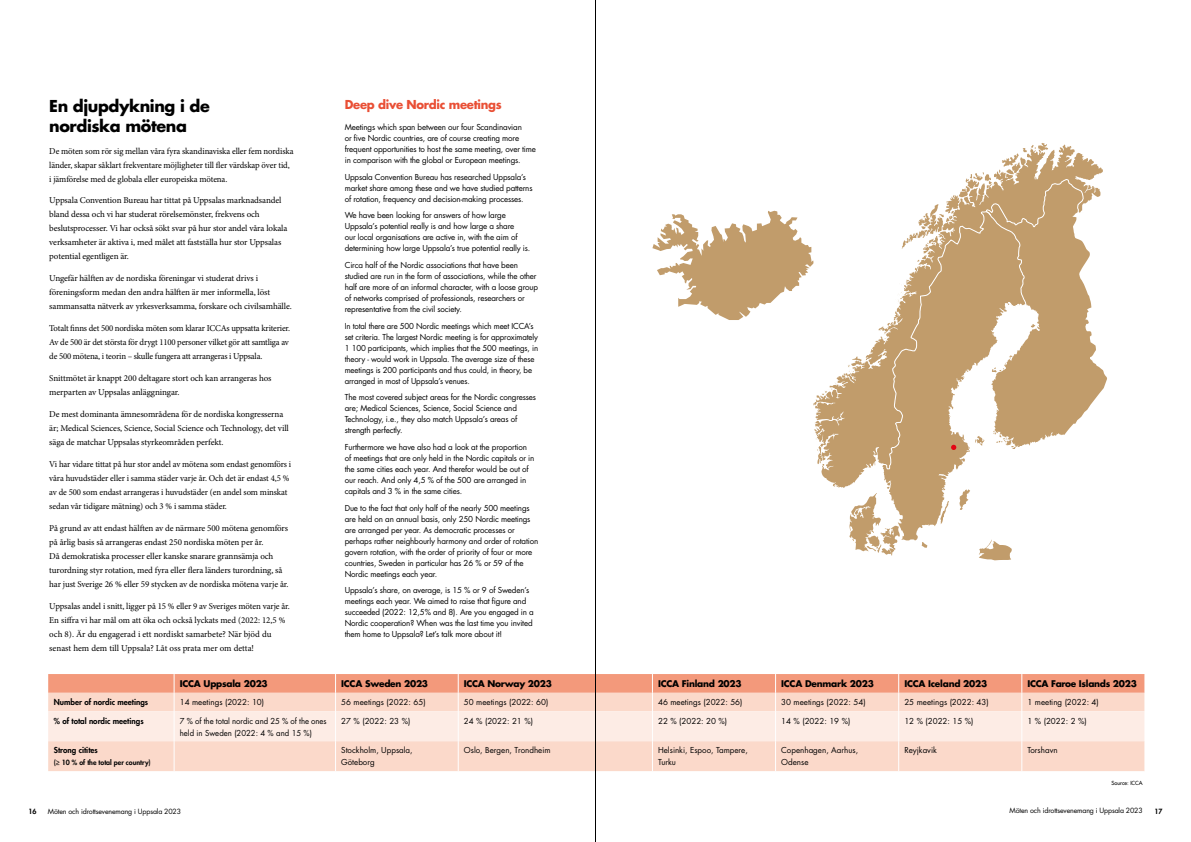
<style>
.page{position:relative;width:1191px;height:842px;background:#fff}
.page>*{position:absolute;margin:0;border:0;box-sizing:border-box;transform-origin:0 0}
.t1{font:700 16px/20px "Futura Std";letter-spacing:-.025em;color:#000}
.t2{font:700 12px "Futura Std";letter-spacing:-.025em;color:#e94f35}
.t3{font:9px/14px "Minion Pro";letter-spacing:-.015em;color:#000}
.t4{font:700 9px "Futura Std";letter-spacing:-.025em;color:#000}
.t5{font:8px/11px "Futura Std";letter-spacing:-.02em;color:#000}
.t6{font:8px/12px "Futura Std";color:#000}
.t7{font:800 8px "Futura Std";color:#000}
.t8{font:7px "Futura Std";letter-spacing:-.02em;color:#000}
.t9{font:800 7px "Futura Std";color:#000}
.t10{font:500 5.5px "Futura Std";color:#000}
</style>
<div class="page">
<div style="left:48px;top:741px;width:1096px;height:30px;background:#fbd9ca"></div>
<svg style="left:48px;top:674px;width:1097px;height:67px;background:#f9d0c0"></svg>
<hr style="left:174px;top:711px;width:1px;height:30px;background:#fff">
<hr style="left:335px;top:711px;width:1px;height:30px;background:#fff">
<hr style="left:458px;top:711px;width:1px;height:30px;background:#fff">
<hr style="left:652px;top:711px;width:1px;height:30px;background:#fff">
<hr style="left:775px;top:711px;width:1px;height:30px;background:#fff">
<hr style="left:898px;top:711px;width:1px;height:30px;background:#fff">
<hr style="left:1021px;top:711px;width:1px;height:30px;background:#fff">
<hr style="left:1144px;top:711px;width:1px;height:30px;background:#fff">
<hr style="left:174px;top:741px;width:1px;height:30px;background:#fff">
<hr style="left:335px;top:741px;width:1px;height:30px;background:#fff">
<hr style="left:458px;top:741px;width:1px;height:30px;background:#fff">
<hr style="left:652px;top:741px;width:1px;height:30px;background:#fff">
<hr style="left:775px;top:741px;width:1px;height:30px;background:#fff">
<hr style="left:898px;top:741px;width:1px;height:30px;background:#fff">
<hr style="left:1021px;top:741px;width:1px;height:30px;background:#fff">
<svg style="left:921px;top:542px;width:6px;height:6px"></svg>
<svg style="left:979px;top:540px;width:32px;height:20px"></svg>
<svg style="left:899px;top:488px;width:93px;height:52px"></svg>
<svg style="left:849px;top:488px;width:50px;height:68px"></svg>
<svg style="left:813px;top:260px;width:140px;height:228px"></svg>
<svg style="left:846px;top:364px;width:9px;height:10px"></svg>
<svg style="left:821px;top:380px;width:16px;height:16px"></svg>
<svg style="left:813px;top:431px;width:15px;height:34px"></svg>
<svg style="left:652px;top:211px;width:161px;height:109px"></svg>
<svg style="left:881px;top:143px;width:226px;height:327px"></svg>
<hr style="left:595px;top:0;width:1px;height:842px;background:#000">
<h1 class="t1" style="left:49px;top:96px;width:162px">En djupdykning i de nordiska mötena</h1>
<p class="t3" style="left:49px;top:144px;width:246px">De möten som rör sig mellan våra fyra skandinaviska eller fem nordiska länder, skapar såklart frekventare möjligheter till fler värdskap över tid, i jämförelse med de globala eller europeiska mötena.</p>
<p class="t3" style="left:49px;top:194px;width:240px">Uppsala Convention Bureau har tittat på Uppsalas marknadsandel bland dessa och vi har studerat rörelsemönster, frekvens och beslutsprocesser. Vi har också sökt svar på hur stor andel våra lokala verksamheter är aktiva i, med målet att fastställa hur stor Uppsalas potential egentligen är.</p>
<p class="t3" style="left:49px;top:272px;width:244px">Ungefär hälften av de nordiska föreningar vi studerat drivs i föreningsform medan den andra hälften är mer informella, löst sammansatta nätverk av yrkesverksamma, forskare och civilsamhälle.</p>
<p class="t3" style="left:49px;top:321px;width:242px">Totalt finns det 500 nordiska möten som klarar ICCAs uppsatta kriterier.<br>Av de 500 är det största för drygt 1100 personer vilket gör att samtliga av de 500 mötena, i teorin – skulle fungera att arrangeras i Uppsala.</p>
<p class="t3" style="left:49px;top:371px;width:224px">Snittmötet är knappt 200 deltagare stort och kan arrangeras hos merparten av Uppsalas anläggningar.</p>
<p class="t3" style="left:49px;top:407px;width:241px">De mest dominanta ämnesområdena för de nordiska kongresserna är; Medical Sciences, Science, Social Science och Technology, det vill säga de matchar Uppsalas styrkeområden perfekt.</p>
<p class="t3" style="left:49px;top:457px;width:243px">Vi har vidare tittat på hur stor andel av mötena som endast genomförs i våra huvudstäder eller i samma städer varje år. Och det är endast 4,5 % av de 500 som endast arrangeras i huvudstäder (en andel som minskat sedan vår tidigare mätning) och 3 % i samma städer.</p>
<p class="t3" style="left:49px;top:521px;width:241px">På grund av att endast hälften av de närmare 500 mötena genomförs på årlig basis så arrangeras endast 250 nordiska möten per år.<br>Då demokratiska processer eller kanske snarare grannsämja och turordning styr rotation, med fyra eller flera länders turordning, så har just Sverige 26 % eller 59 stycken av de nordiska mötena varje år.</p>
<p class="t3" style="left:49px;top:599px;width:242px">Uppsalas andel i snitt, ligger på 15 % eller 9 av Sveriges möten varje år.<br>En siffra vi har mål om att öka och också lyckats med (2022: 12,5 % och 8). Är du engagerad i ett nordiskt samarbete? När bjöd du senast hem dem till Uppsala? Låt oss prata mer om detta!</p>
<h2 class="t2" style="left:345px;top:97px;width:158px">Deep dive Nordic meetings</h2>
<p class="t5" style="left:345px;top:122px;width:193px">Meetings which span between our four Scandinavian<br>or five Nordic countries, are of course creating more frequent opportunities to host the same meeting, over time in comparison with the global or European meetings.</p>
<p class="t5" style="left:345px;top:171px;width:189px">Uppsala Convention Bureau has researched Uppsala’s market share among these and we have studied patterns of rotation, frequency and decision-making processes.</p>
<p class="t5" style="left:345px;top:210px;width:187px">We have been looking for answers of how large Uppsala’s potential really is and how large a share<br>our local organisations are active in, with the aim of determining how large Uppsala’s true potential really is.</p>
<p class="t5" style="left:345px;top:260px;width:195px">Circa half of the Nordic associations that have been studied are run in the form of associations, while the other half are more of an informal character, with a loose group of networks comprised of professionals, researchers or representative from the civil society.</p>
<p class="t5" style="left:345px;top:320px;width:195px">In total there are 500 Nordic meetings which meet ICCA’s set criteria. The largest Nordic meeting is for approximately 1 100 participants, which implies that the 500 meetings, in theory - would work in Uppsala. The average size of these meetings is 200 participants and thus could, in theory, be arranged in most of Uppsala’s venues.</p>
<p class="t5" style="left:345px;top:392px;width:193px">The most covered subject areas for the Nordic congresses are; Medical Sciences, Science, Social Science and Technology, i.e., they also match Uppsala’s areas of strength perfectly.</p>
<p class="t5" style="left:345px;top:442px;width:191px">Furthermore we have also had a look at the proportion of meetings that are only held in the Nordic capitals or in the same cities each year. And therefor would be out of our reach. And only 4,5 % of the 500 are arranged in capitals and 3 % in the same cities.</p>
<p class="t5" style="left:345px;top:502px;width:195px">Due to the fact that only half of the nearly 500 meetings are held on an annual basis, only 250 Nordic meetings are arranged per year. As democratic processes or perhaps rather neighbourly harmony and order of rotation govern rotation, with the order of priority of four or more countries, Sweden in particular has 26 % or 59 of the Nordic meetings each year.</p>
<p class="t5" style="left:345px;top:585px;width:190px">Uppsala’s share, on average, is 15 % or 9 of Sweden’s meetings each year. We aimed to raise that figure and succeeded (2022: 12,5% and 8). Are you engaged in a Nordic cooperation? When was the last time you invited them home to Uppsala? Let’s talk more about it!</p>
<p class="t4" style="left:180px;top:678px;width:89px">ICCA Uppsala 2023</p>
<p class="t4" style="left:341px;top:678px;width:88px">ICCA Sweden 2023</p>
<p class="t4" style="left:464px;top:678px;width:89px">ICCA Norway 2023</p>
<p class="t4" style="left:658px;top:678px;width:85px">ICCA Finland 2023</p>
<p class="t4" style="left:781px;top:678px;width:94px">ICCA Denmark 2023</p>
<p class="t4" style="left:904px;top:678px;width:84px">ICCA Iceland 2023</p>
<p class="t4" style="left:1027px;top:678px;width:111px">ICCA Faroe Islands 2023</p>
<p class="t7" style="left:54px;top:697px;width:96px">Number of nordic meetings</p>
<p class="t6" style="left:180px;top:696px;width:86px">14 meetings (2022: 10)</p>
<p class="t6" style="left:341px;top:696px;width:86px">56 meetings (2022: 65)</p>
<p class="t6" style="left:464px;top:696px;width:86px">50 meetings (2022: 60)</p>
<p class="t6" style="left:658px;top:696px;width:86px">46 meetings (2022: 56)</p>
<p class="t6" style="left:781px;top:696px;width:86px">30 meetings (2022: 54)</p>
<p class="t6" style="left:904px;top:696px;width:86px">25 meetings (2022: 43)</p>
<p class="t6" style="left:1027px;top:696px;width:73px">1 meeting (2022: 4)</p>
<p class="t7" style="left:54px;top:715px;width:91px">% of total nordic meetings</p>
<p class="t5" style="left:180px;top:715px;width:148px;line-height:12px">7 % of the total nordic and 25 % of the ones held in Sweden (2022: 4 % and 15 %)</p>
<p class="t5" style="left:341px;top:715px;width:71px">27 % (2022: 23 %)</p>
<p class="t5" style="left:464px;top:715px;width:71px">24 % (2022: 21 %)</p>
<p class="t5" style="left:658px;top:715px;width:71px">22 % (2022: 20 %)</p>
<p class="t5" style="left:781px;top:715px;width:71px">14 % (2022: 19 %)</p>
<p class="t5" style="left:904px;top:715px;width:71px">12 % (2022: 15 %)</p>
<p class="t5" style="left:1027px;top:715px;width:61px">1 % (2022: 2 %)</p>
<p class="t7" style="left:54px;top:745px;width:45px">Strong citites</p>
<p class="t9" style="left:54px;top:758px;width:98px">(≥ 10 % of the total per country)</p>
<p class="t6" style="left:341px;top:745px;width:73px">Stockholm, Uppsala,<br>Göteborg</p>
<p class="t6" style="left:464px;top:745px;width:88px">Oslo, Bergen, Trondheim</p>
<p class="t6" style="left:658px;top:745px;width:91px">Helsinki, Espoo, Tampere,<br>Turku</p>
<p class="t6" style="left:781px;top:745px;width:78px">Copenhagen, Aarhus,<br>Odense</p>
<p class="t6" style="left:904px;top:745px;width:34px">Reyjkavik</p>
<p class="t6" style="left:1027px;top:745px;width:32px">Torshavn</p>
<p class="t10" style="left:1111px;top:780px;width:33px">Source: ICCA</p>
<p class="t9" style="left:28px;top:807px;width:10px">16</p>
<p class="t8" style="left:48px;top:806px;width:135px">Möten och idrottsevenemang i Uppsala 2023</p>
<p class="t8" style="left:1009px;top:806px;width:135px">Möten och idrottsevenemang i Uppsala 2023</p>
<p class="t9" style="left:1154px;top:806px;width:10px">17</p>
</div>
